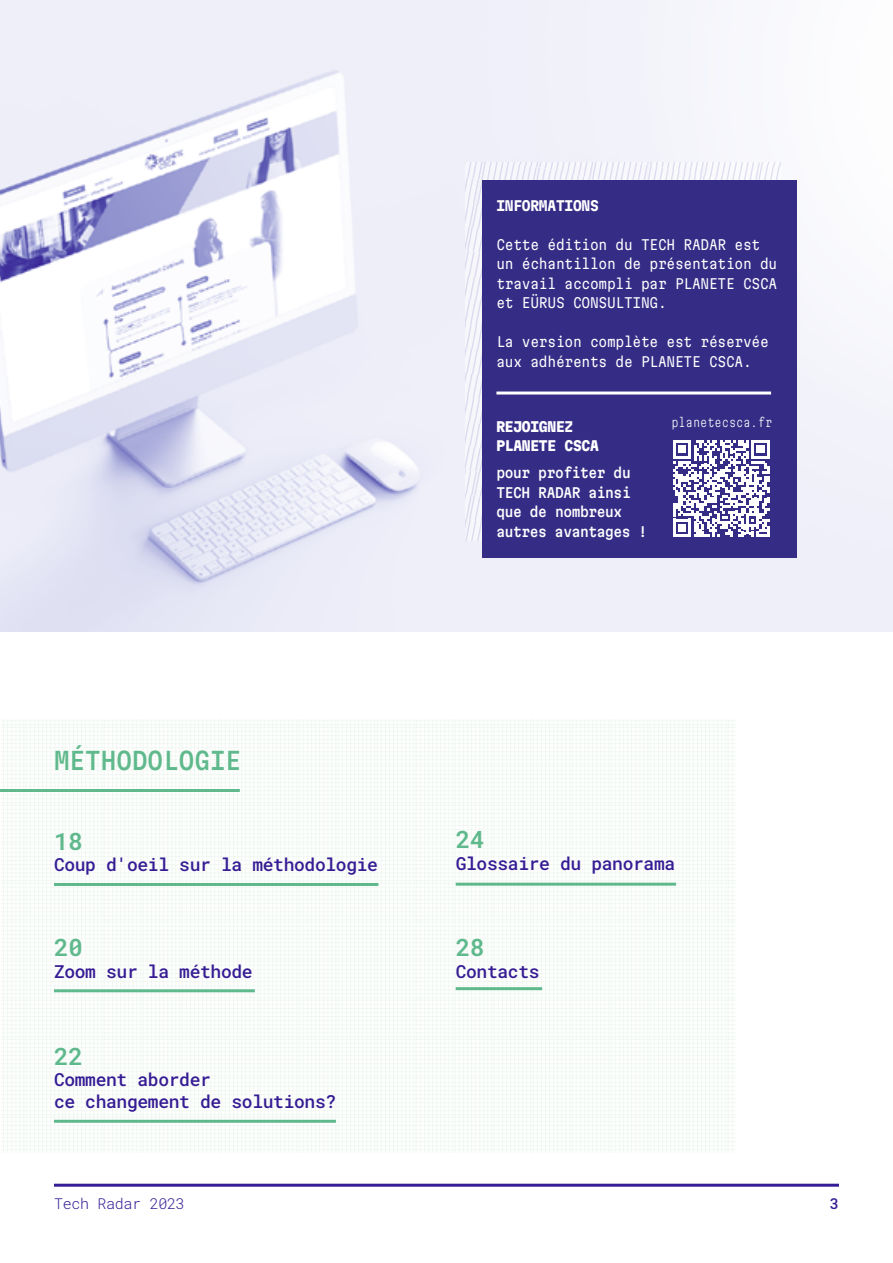
<style>
.page{position:relative;width:893px;height:1263px;background:#fff}
.page>*{position:absolute;margin:0;border:0;box-sizing:border-box;transform-origin:0 0}
.t1{font:500 semi-condensed 24px "Martian Mono";color:#60b98c}
.t2{font:600 24px "Roboto Mono";color:#5fb98d}
.t3{font:500 18px/21.6px "Roboto Mono";letter-spacing:-.02em;color:#361c94}
.t4{font:300 15px "Roboto Mono";letter-spacing:-.02em;color:#361c94}
.t5{font:500 15px "Roboto Mono";color:#361c94}
.t6{font:300 semi-condensed 13.5px/19.5px "Martian Mono";letter-spacing:-.02em;color:#fff}
.t7{font:500 semi-condensed 13.5px/19.5px "Martian Mono";letter-spacing:-.03em;color:#fff}
.t8{font:800 semi-condensed 13.5px/19.5px "Martian Mono";letter-spacing:-.02em;color:#fff}
.t9{font:700 semi-condensed 13.5px "Martian Mono";letter-spacing:-.02em;color:#fff}
.t10{font:200 12px "Martian Mono Condensed";color:#fff}
</style>
<div class="page">
<svg style="left:1px;top:719px;width:734px;height:433px"></svg>
<img style="left:0;top:0;width:893px;height:631px">
<svg style="left:465px;top:163px;width:315px;height:377px;fill:#f6f6fb"></svg>
<div style="left:482px;top:181px;width:315px;height:377px;background:#352c86"></div>
<hr style="left:54px;top:1184px;width:785px;height:3px;background:#361c94">
<hr style="left:0;top:789px;width:240px;height:3px;background:#5fb98d">
<hr style="left:496px;top:391px;width:275px;height:3px;background:#fff">
<svg style="left:673px;top:440px;width:97px;height:97px"></svg>
<hr style="left:54px;top:883px;width:324px;height:3px;background:#5fb98d">
<hr style="left:54px;top:989px;width:201px;height:3px;background:#5fb98d">
<hr style="left:54px;top:1120px;width:282px;height:3px;background:#5fb98d">
<hr style="left:456px;top:883px;width:220px;height:3px;background:#5fb98d">
<hr style="left:456px;top:987px;width:86px;height:3px;background:#5fb98d">
<p class="t9" style="left:496px;top:196px;width:104px">INFORMATIONS</p>
<p class="t6" style="left:496px;top:234px;width:282px">Cette édition du TECH RADAR est un échantillon de présentation du travail accompli par PLANETE CSCA et EÜRUS CONSULTING.</p>
<p class="t6" style="left:496px;top:332px;width:274px">La version complète est réservée aux adhérents de PLANETE CSCA.</p>
<p class="t8" style="left:496px;top:416px;width:104px">REJOIGNEZ<br>PLANETE CSCA</p>
<p class="t10" style="left:671px;top:414px;width:102px">planetecsca.fr</p>
<p class="t7" style="left:496px;top:463px;width:152px">pour profiter du<br>TECH RADAR ainsi que de nombreux autres avantages !</p>
<h1 class="t1" style="left:54px;top:744px;width:189px">MÉTHODOLOGIE</h1>
<h1 class="t2" style="left:54px;top:824px;width:30px">18</h1>
<h2 class="t3" style="left:54px;top:853px;width:325px">Coup d'oeil sur la méthodologie</h2>
<h1 class="t2" style="left:54px;top:931px;width:30px">20</h1>
<h2 class="t3" style="left:54px;top:960px;width:200px">Zoom sur la méthode</h2>
<h1 class="t2" style="left:54px;top:1039px;width:30px">22</h1>
<h2 class="t3" style="left:54px;top:1068px;width:284px">Comment aborder<br>ce changement de solutions?</h2>
<h1 class="t2" style="left:456px;top:823px;width:30px">24</h1>
<h2 class="t3" style="left:456px;top:852px;width:221px">Glossaire du panorama</h2>
<h1 class="t2" style="left:456px;top:931px;width:30px">28</h1>
<h2 class="t3" style="left:456px;top:960px;width:85px">Contacts</h2>
<p class="t4" style="left:54px;top:1193px;width:132px">Tech Radar 2023</p>
<p class="t5" style="left:830px;top:1193px;width:10px">3</p>
</div>
